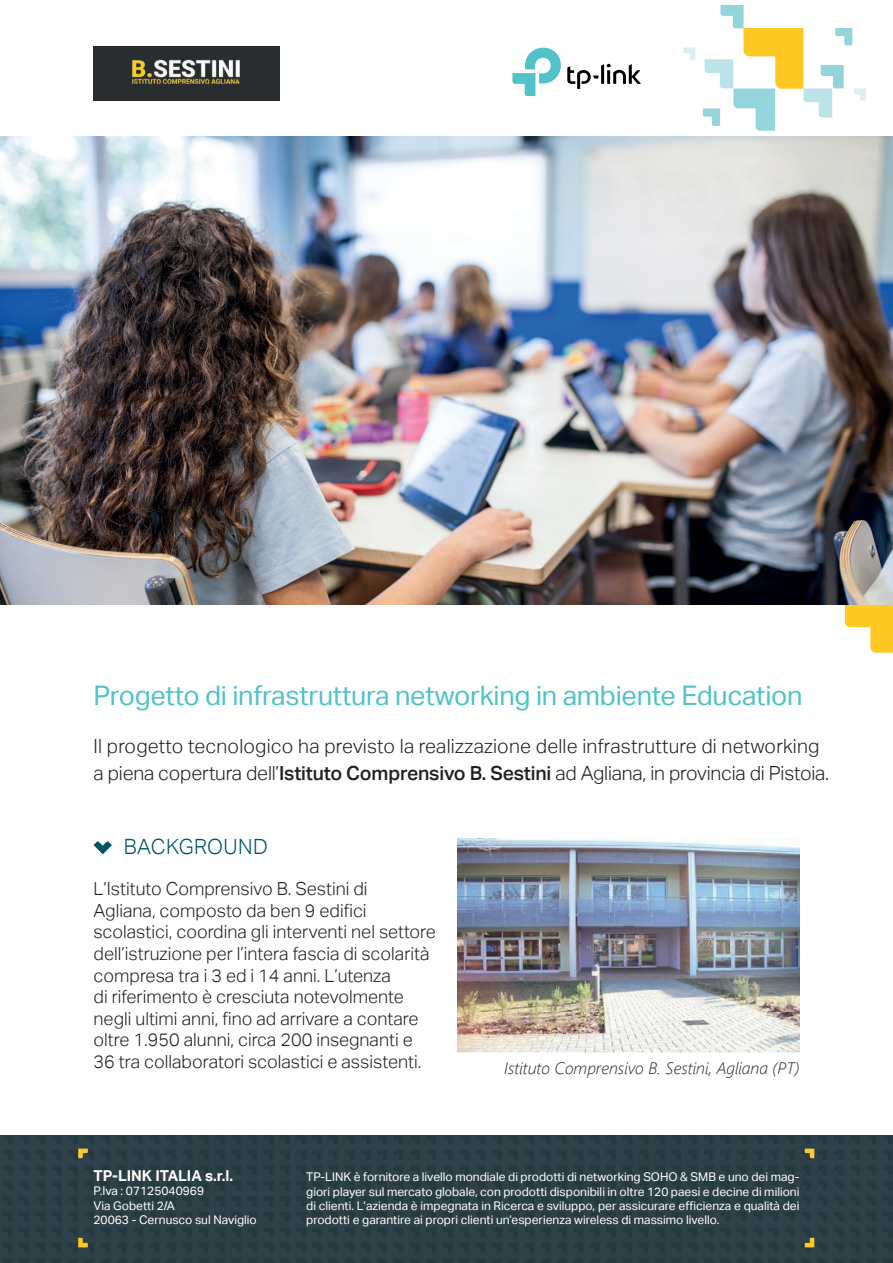
<style>
.page{position:relative;width:893px;height:1263px;background:#fff}
.page>*{position:absolute;margin:0;border:0;box-sizing:border-box;transform-origin:0 0}
.t1{font:27px "TP Link Aktiv Regular";letter-spacing:-.01em;color:#4ec3c9}
.t2{font:21px "TP Link Aktiv Light";letter-spacing:.02em;color:#005464}
.t3{font:19.5px/27px "TP Link Aktiv Light";letter-spacing:.01em;color:#231f20}
.t4{font:18px/21.6px "TP Link Aktiv Light";color:#231f20}
.t5{font:italic 300 16.5px "Segoe UI";color:#231f20}
.t6{font:15px "TP Link Aktiv Bold";color:#fff}
.t7{font:12px/14.4px "TP Link Aktiv Regular";color:#fff}
.s1{font-family:"TP Link Aktiv Medium"}
</style>
<div class="page">
<img style="left:0;top:1135px;width:459px;height:128px">
<img style="left:459px;top:1135px;width:434px;height:128px">
<img style="left:457px;top:839px;width:342px;height:213px">
<svg style="left:683px;top:48px;width:12px;height:12px"></svg>
<svg style="left:703px;top:5px;width:163px;height:126px"></svg>
<svg style="left:567px;top:64px;width:74px;height:25px"></svg>
<svg style="left:512px;top:48px;width:49px;height:48px"></svg>
<svg style="left:845px;top:604px;width:48px;height:49px"></svg>
<svg style="left:94px;top:841px;width:18px;height:13px"></svg>
<img style="left:0;top:136px;width:893px;height:468px">
<img style="left:94px;top:47px;width:185px;height:53px">
<svg style="left:78px;top:1149px;width:10px;height:9px"></svg>
<svg style="left:78px;top:1238px;width:10px;height:9px"></svg>
<svg style="left:805px;top:1238px;width:9px;height:9px"></svg>
<svg style="left:805px;top:1149px;width:9px;height:9px"></svg>
<h1 class="t1" style="left:94px;top:677px;width:710px">Progetto di infrastruttura networking in ambiente Education</h1>
<h3 class="t3" style="left:94px;top:732px;width:737px">Il progetto tecnologico ha previsto la realizzazione delle infrastrutture di networking a piena copertura dell’<span class="s1">Istituto Comprensivo B. Sestini</span> ad Agliana, in provincia di Pistoia.</h3>
<h2 class="t2" style="left:124px;top:832px;width:146px">BACKGROUND</h2>
<p class="t4" style="left:94px;top:877px;width:344px">L’Istituto Comprensivo B. Sestini di<br>Agliana, composto da ben 9 edifici scolastici, coordina gli interventi nel settore dell’istruzione per l’intera fascia di scolarità compresa tra i 3 ed i 14 anni. L’utenza<br>di riferimento è cresciuta notevolmente negli ultimi anni, fino ad arrivare a contare oltre 1.950 alunni, circa 200 insegnanti e 36 tra collaboratori scolastici e assistenti.</p>
<h3 class="t5" style="left:504px;top:1056px;width:297px">Istituto Comprensivo B. Sestini, Agliana (PT)</h3>
<p class="t6" style="left:94px;top:1166px;width:141px">TP-LINK ITALIA s.r.l.</p>
<p class="t7" style="left:94px;top:1184px;width:165px">P.Iva : 07125040969<br>Via Gobetti 2/A<br>20063 - Cernusco sul Naviglio</p>
<p class="t7" style="left:306px;top:1169px;width:495px;text-align:justify">TP-LINK è fornitore a livello mondiale di prodotti di networking SOHO &amp; SMB e uno dei mag&shy;giori player sul mercato globale, con prodotti disponibili in oltre 120 paesi e decine di milioni di clienti. L’azienda è impegnata in Ricerca e sviluppo, per assicurare efficienza e qualità dei prodotti e garantire ai propri clienti un’esperienza wireless di massimo livello.</p>
</div>
